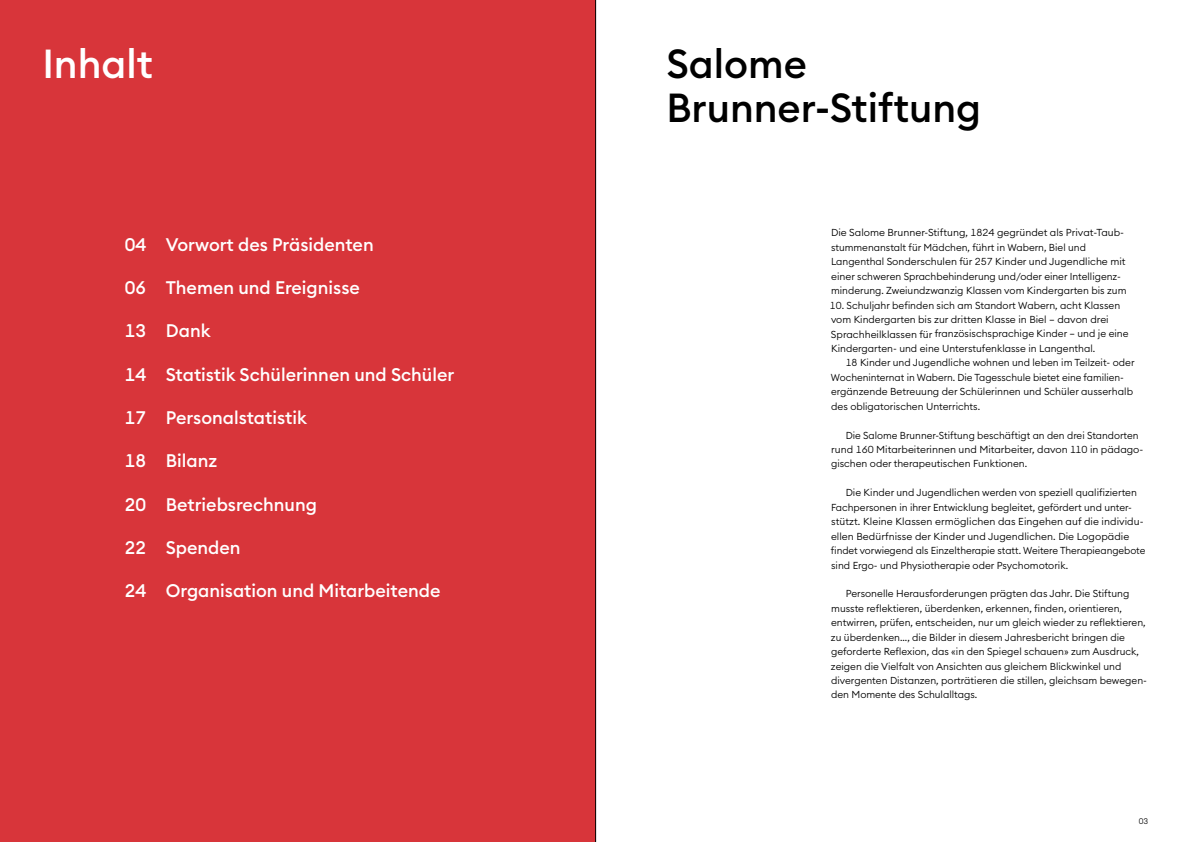
<style>
.page{position:relative;width:1191px;height:842px;background:#fff}
.page>*{position:absolute;margin:0;border:0;box-sizing:border-box;transform-origin:0 0}
.t1{font:500 40px/44px "Euclid Circular B";color:#000}
.t2{font:500 40px "Euclid Circular B";color:#fff}
.t3{font:500 18px "Euclid Circular B";color:#fff}
.t4{font:300 10px/14.4px "Euclid Circular B";color:#000}
.t5{font:300 8px "Euclid Circular B";color:#000}
</style>
<div class="page">
<div style="left:0;top:0;width:595px;height:842px;background:#d8353a"></div>
<hr style="left:595px;top:0;width:1px;height:842px;background:#000">
<h1 class="t2" style="left:43px;top:38px;width:112px">Inhalt</h1>
<h2 class="t3" style="left:125px;top:233px;width:250px">04 Vorwort des Präsidenten</h2>
<h2 class="t3" style="left:125px;top:276px;width:237px">06 Themen und Ereignisse</h2>
<h2 class="t3" style="left:125px;top:319px;width:87px">13 Dank</h2>
<h2 class="t3" style="left:125px;top:363px;width:331px">14 Statistik Schülerinnen und Schüler</h2>
<h2 class="t3" style="left:125px;top:406px;width:184px">17 Personalstatistik</h2>
<h2 class="t3" style="left:125px;top:449px;width:94px">18 Bilanz</h2>
<h2 class="t3" style="left:125px;top:493px;width:194px">20 Betriebsrechnung</h2>
<h2 class="t3" style="left:125px;top:536px;width:117px">22 Spenden</h2>
<h2 class="t3" style="left:125px;top:579px;width:317px">24 Organisation und Mitarbeitende</h2>
<h1 class="t1" style="left:666px;top:41px;width:316px">Salome<br>Brunner-Stiftung</h1>
<p class="t4" style="left:831px;top:225px;width:297px">Die Salome Brunner-Stiftung, 1824 gegründet als Privat-Taub&shy;stummenanstalt für Mädchen, führt in Wabern, Biel und Langenthal Sonderschulen für 257 Kinder und Jugendliche mit einer schweren Sprachbehinderung und/oder einer Intelligenz&shy;minderung. Zweiundzwanzig Klassen vom Kindergarten bis zum</p>
<p class="t4" style="left:830px;top:298px;width:300px">10. Schuljahr befinden sich am Standort Wabern, acht Klassen vom Kindergarten bis zur dritten Klasse in Biel — davon drei Sprachheilklassen für französischsprachige Kinder — und je eine Kindergarten- und eine Unterstufenklasse in Langenthal.</p>
<p class="t4" style="left:831px;top:355px;width:305px;text-indent:15px">18 Kinder und Jugendliche wohnen und leben im Teilzeit- oder Wocheninternat in Wabern. Die Tagesschule bietet eine familien&shy;ergänzende Betreuung der Schülerinnen und Schüler ausserhalb des obligatorischen Unterrichts.</p>
<p class="t4" style="left:831px;top:428px;width:314px;text-indent:15px">Die Salome Brunner-Stiftung beschäftigt an den drei Standorten rund 160 Mitarbeiterinnen und Mitarbeiter, davon 110 in pädago&shy;gischen oder therapeutischen Funktionen.</p>
<p class="t4" style="left:831px;top:485px;width:316px;text-indent:15px">Die Kinder und Jugendlichen werden von speziell qualifizierten Fachpersonen in ihrer Entwicklung begleitet, gefördert und unter&shy;stützt. Kleine Klassen ermöglichen das Eingehen auf die individu&shy;ellen Bedürfnisse der Kinder und Jugendlichen. Die Logopädie findet vorwiegend als Einzeltherapie statt. Weitere Therapieangebote sind Ergo- und Physiotherapie oder Psychomotorik.</p>
<p class="t4" style="left:831px;top:586px;width:317px;text-indent:15px">Personelle Herausforderungen prägten das Jahr. Die Stiftung musste reflektieren, überdenken, erkennen, finden, orientieren, entwirren, prüfen, entscheiden, nur um gleich wieder zu reflektieren, zu überdenken..., die Bilder in diesem Jahresbericht bringen die geforderte Reflexion, das «in den Spiegel schauen» zum Ausdruck, zeigen die Vielfalt von Ansichten aus gleichem Blickwinkel und divergenten Distanzen, porträtieren die stillen, gleichsam bewegen&shy;den Momente des Schulalltags.</p>
<p class="t5" style="left:1138px;top:816px;width:11px">03</p>
</div>
